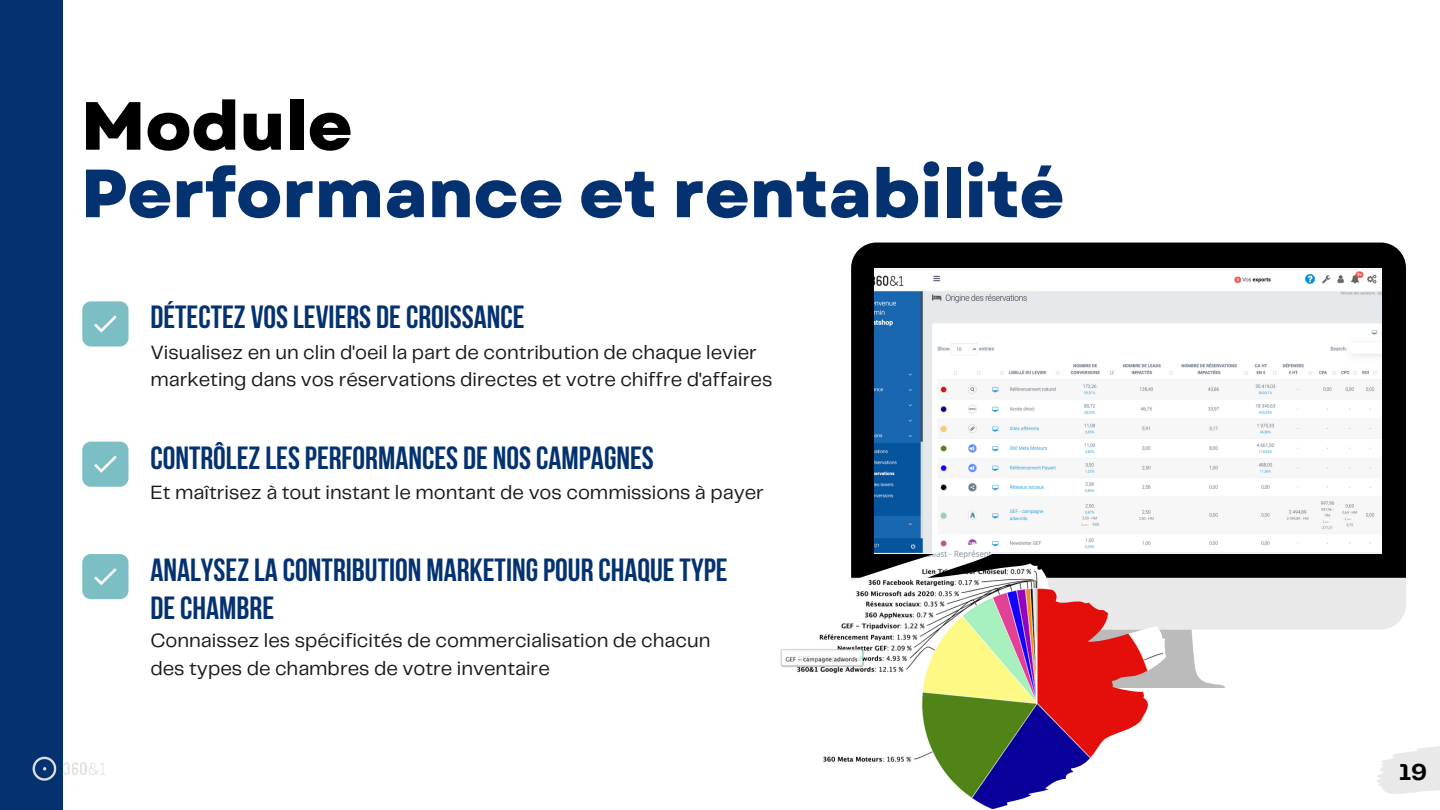
<style>
.page{position:relative;width:1440px;height:810px;background:#fff}
.page>*{position:absolute;margin:0;border:0;box-sizing:border-box;transform-origin:0 0}
.t1{font:800 68px "Garet";color:#043270}
.t2{font:800 68px "Garet";color:#000}
.t3{font:700 32px/38.2px "Bebas Neue";color:#043270}
.t4{font:700 24px "Telegraf";color:#000}
.t5{font:20px/27.8px "Telegraf";color:#191919}
</style>
<div class="page">
<div style="left:851px;top:243px;width:555px;height:335px;background:#000"></div>
<svg style="left:1166px;top:578px;width:240px;height:110px"></svg>
<img style="left:875px;top:269px;width:507px;height:285px">
<img style="left:780px;top:543px;width:386px;height:266px">
<div style="left:0;top:0;width:63px;height:810px;background:#043270"></div>
<div style="left:82px;top:301px;width:46px;height:46px;background:#7bbec4;border-radius:9px"></div>
<svg style="left:94px;top:315px;width:23px;height:18px"></svg>
<div style="left:82px;top:442px;width:46px;height:45px;background:#7bbec4;border-radius:9px"></div>
<svg style="left:94px;top:456px;width:23px;height:17px"></svg>
<div style="left:82px;top:554px;width:46px;height:45px;background:#7bbec4;border-radius:9px"></div>
<svg style="left:94px;top:568px;width:23px;height:17px"></svg>
<svg style="left:1377px;top:746px;width:63px;height:48px"></svg>
<img style="left:32px;top:756px;width:74px;height:25px">
<h1 class="t2" style="left:81px;top:77px;width:273px">Module</h1>
<h1 class="t1" style="left:81px;top:144px;width:985px">Performance et rentabilité</h1>
<h2 class="t3" style="left:150px;top:301px;width:376px">DÉTECTEZ VOSLEVIERS DECROISSANCE</h2>
<p class="t5" style="left:150px;top:339px;width:623px">Visualisez en un clin d'oeil la part de contribution de chaque levier marketing dans vos réservations directes et votre chiffre d'affaires</p>
<h2 class="t3" style="left:150px;top:441px;width:505px">CONTRÔLEZLESPERFORMANCES DE NOSCAMPAGNES</h2>
<p class="t5" style="left:150px;top:479px;width:615px">Et maîtrisez à tout instant le montant de vos commissions à payer</p>
<h2 class="t3" style="left:150px;top:554px;width:579px">ANALYSEZLA CONTRIBUTION MARKETINGPOUR CHAQUETYPE<br>DECHAMBRE</h2>
<p class="t5" style="left:150px;top:628px;width:562px">Connaissez les spécificités de commercialisation de chacun des types de chambres de votre inventaire</p>
<p class="t4" style="left:1399px;top:761px;width:30px">19</p>
</div>
